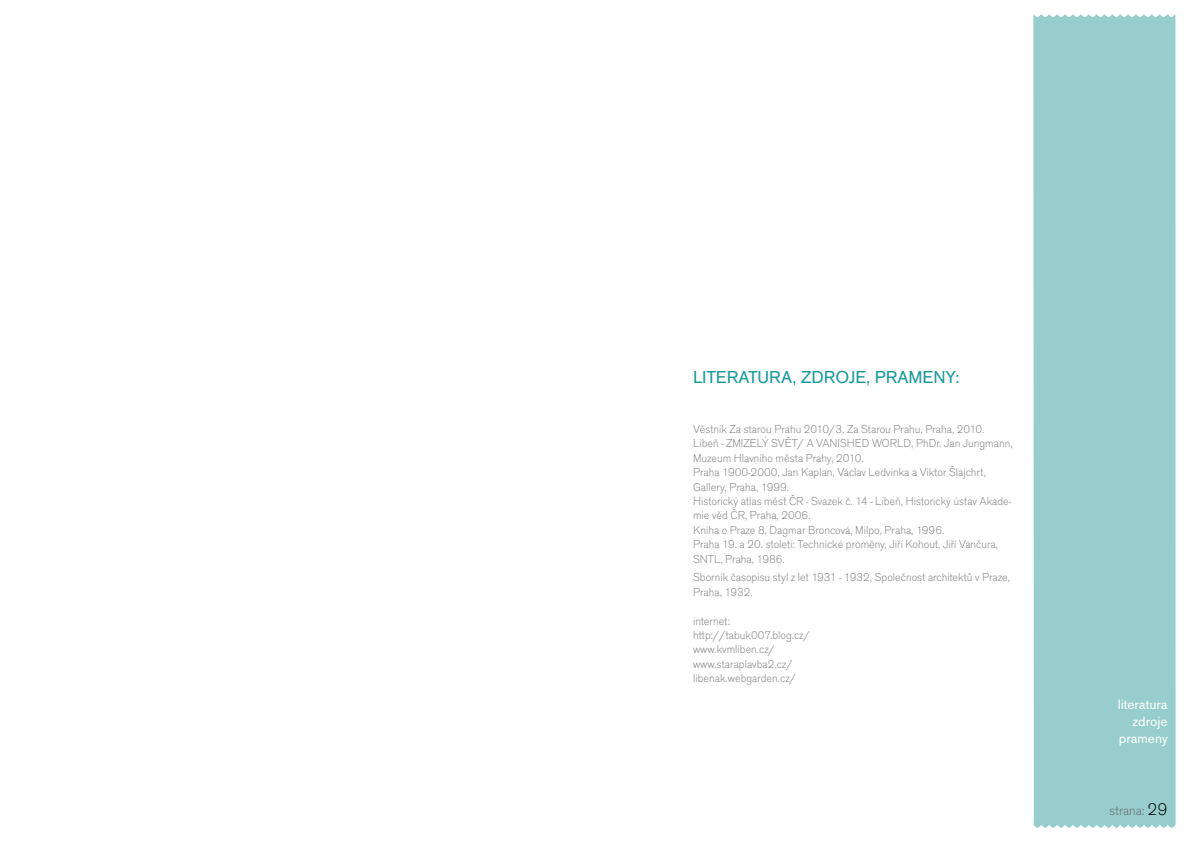
<style>
.page{position:relative;width:1191px;height:842px;background:#fff}
.page>*{position:absolute;margin:0;border:0;box-sizing:border-box;transform-origin:0 0}
.t1{font:18px "Accius TOT";color:#199a9b}
.t2{font:14px/16.8px "Accius TOT";color:#fff;text-align:right}
.t3{font:300 14px "Accius TOT";color:#6c6d70}
.t4{font:300 12px/14.4px "Accius TOT";color:#808285}
.s1{font-size:18px;color:#050504}
</style>
<div class="page">
<div style="left:1033px;top:14px;width:142px;height:814px;background:#97cdcd"></div>
<h1 class="t1" style="left:693px;top:367px;width:268px">LITERATURA, ZDROJE, PRAMENY:</h1>
<p class="t4" style="left:693px;top:422px;width:321px">Věstník Za starou Prahu 2010/3, Za Starou Prahu, Praha, 2010.<br>Libeň - ZMIZELÝ SVĚT/ A VANISHED WORLD, PhDr. Jan Jungmann, Muzeum Hlavního města Prahy, 2010.<br>Praha 1900-2000, Jan Kaplan, Václav Ledvinka a Viktor Šlajchrt, Gallery, Praha, 1999.<br>Historický atlas měst ČR - Svazek č. 14 - Libeň, Historický ústav Akade&shy;mie věd ČR, Praha, 2006.<br>Kniha o Praze 8, Dagmar Broncová, Milpo, Praha, 1996.<br>Praha 19. a 20. století: Technické proměny, Jiří Kohout, Jiří Vančura, SNTL, Praha, 1986.</p>
<p class="t4" style="left:693px;top:570px;width:318px">Sborník časopisu styl z let 1931 - 1932, Společnost architektů v Praze,<br>Praha, 1932.</p>
<p class="t4" style="left:693px;top:613px;width:118px">internet: http://tabuk007.blog.cz/ www.kvmliben.cz/ www.staraplavba2.cz/ libenak.webgarden.cz/</p>
<p class="t2" style="left:1117px;top:696px;width:52px">literatura zdroje prameny</p>
<p class="t3" style="left:1109px;top:802px;width:60px">strana: <span class="s1">29</span></p>
</div>
